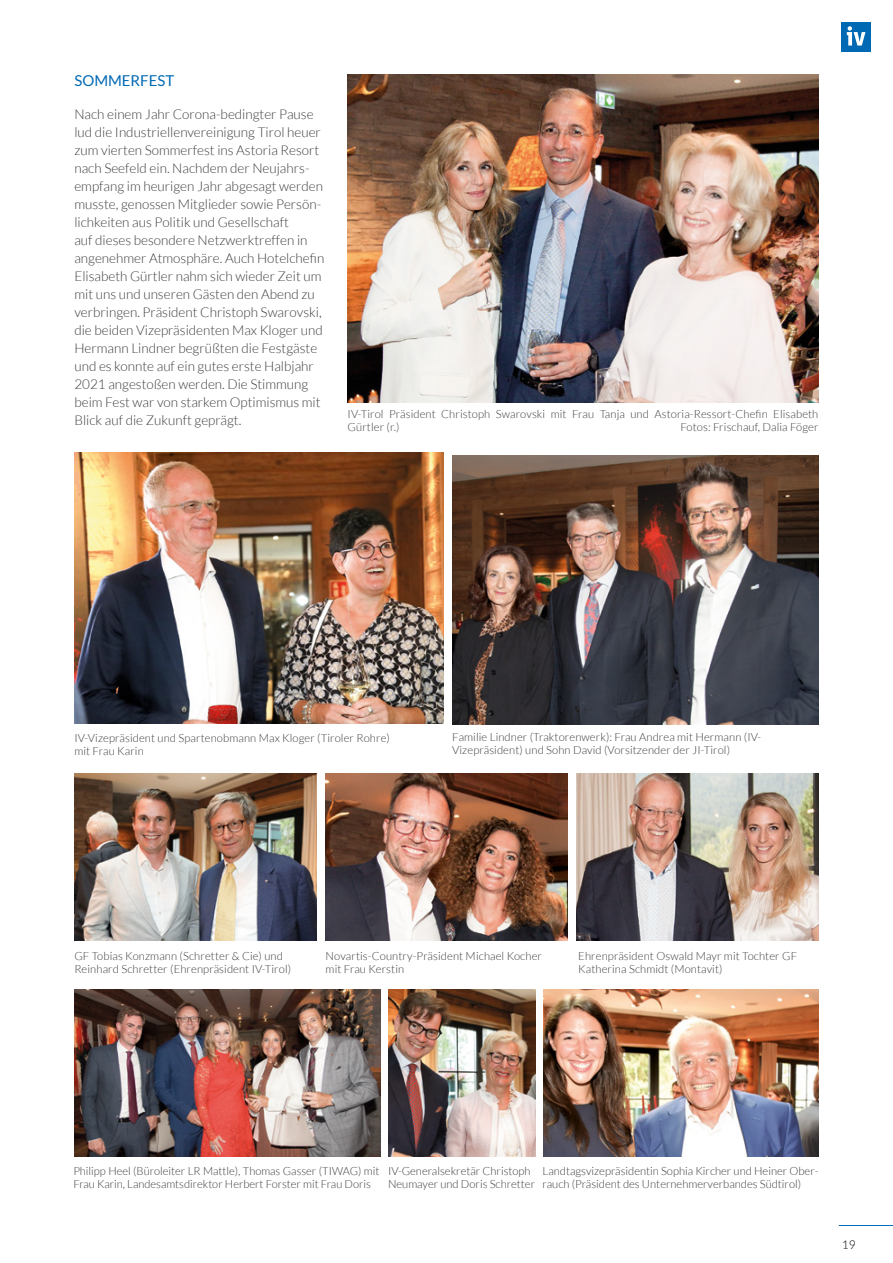
<style>
.page{position:relative;width:893px;height:1263px;background:#fff}
.page>*{position:absolute;margin:0;border:0;box-sizing:border-box;transform-origin:0 0}
.t1{font:15px "Lato";color:#0069b4}
.t2{font:300 13.5px/18px "Lato";color:#3c3c3b}
.t3{font:300 12px "Lato";color:#000}
.t4{font:300 11.25px/12.8px "Lato";letter-spacing:.01em;color:#3c3c3b}
</style>
<div class="page">
<hr style="left:839px;top:1225px;width:54px;height:1px;background:#0069b4">
<div style="left:841px;top:22px;width:30px;height:30px;background:#0069b4"></div>
<svg style="left:847px;top:26px;width:18px;height:20px"></svg>
<img style="left:74px;top:453px;width:369px;height:271px">
<img style="left:452px;top:455px;width:367px;height:269px">
<img style="left:348px;top:74px;width:471px;height:328px">
<img style="left:74px;top:774px;width:243px;height:167px">
<img style="left:74px;top:989px;width:307px;height:167px">
<img style="left:325px;top:774px;width:243px;height:167px">
<img style="left:389px;top:989px;width:146px;height:167px">
<img style="left:576px;top:774px;width:243px;height:167px">
<img style="left:543px;top:989px;width:276px;height:167px">
<h1 class="t1" style="left:74px;top:73px;width:101px">SOMMERFEST</h1>
<p class="t2" style="left:74px;top:105px;width:251px">Nach einem Jahr Corona-bedingter Pause lud die Industriellenvereinigung Tirol heuer zum vierten Sommerfest ins Astoria Resort nach Seefeld ein. Nachdem der Neujahrs&shy;empfang im heurigen Jahr abgesagt werden musste, genossen Mitglieder sowie Persön&shy;lichkeiten aus Politik und Gesellschaft<br>auf dieses besondere Netzwerktreffen in angenehmer Atmosphäre. Auch Hotelchefin Elisabeth Gürtler nahm sich wieder Zeit um mit uns und unseren Gästen den Abend zu verbringen. Präsident Christoph Swarovski, die beiden Vizepräsidenten Max Kloger und Hermann Lindner begrüßten die Festgäste und es konnte auf ein gutes erste Halbjahr 2021 angestoßen werden. Die Stimmung beim Fest war von starkem Optimismus mit Blick auf die Zukunft geprägt.</p>
<p class="t4" style="left:348px;top:408px;width:472px">IV-Tirol Präsident Christoph Swarovski mit Frau Tanja und Astoria-Ressort-Chefin Elisabeth<br>Gürtler (r.)</p>
<p class="t4" style="left:680px;top:421px;width:140px">Fotos: Frischauf, Dalia Föger</p>
<p class="t4" style="left:74px;top:731px;width:317px">IV-Vizepräsident und Spartenobmann Max Kloger (Tiroler Rohre) mit Frau Karin</p>
<p class="t4" style="left:452px;top:730px;width:311px">Familie Lindner (Traktorenwerk): Frau Andrea mit Hermann (IV-<br>Vizepräsident) und Sohn David (Vorsitzender der JI-Tirol)</p>
<p class="t4" style="left:74px;top:949px;width:218px">GF Tobias Konzmann (Schretter &amp; Cie) und<br>Reinhard Schretter (Ehrenpräsident IV-Tirol)</p>
<p class="t4" style="left:326px;top:949px;width:218px">Novartis-Country-Präsident Michael Kocher mit Frau Kerstin</p>
<p class="t4" style="left:578px;top:949px;width:220px">Ehrenpräsident Oswald Mayr mit Tochter GF<br>Katherina Schmidt (Montavit)</p>
<p class="t4" style="left:73px;top:1165px;width:308px">Philipp Heel (Büroleiter LR Mattle), Thomas Gasser (TIWAG) mit<br>Frau Karin, Landesamtsdirektor Herbert Forster mit Frau Doris</p>
<p class="t4" style="left:388px;top:1165px;width:149px">IV-Generalsekretär Christoph<br>Neumayer und Doris Schretter</p>
<p class="t4" style="left:543px;top:1165px;width:277px">Landtagsvizepräsidentin Sophia Kircher und Heiner Ober&shy;rauch (Präsident des Unternehmerverbandes Südtirol)</p>
<p class="t3" style="left:842px;top:1238px;width:15px">19</p>
</div>
